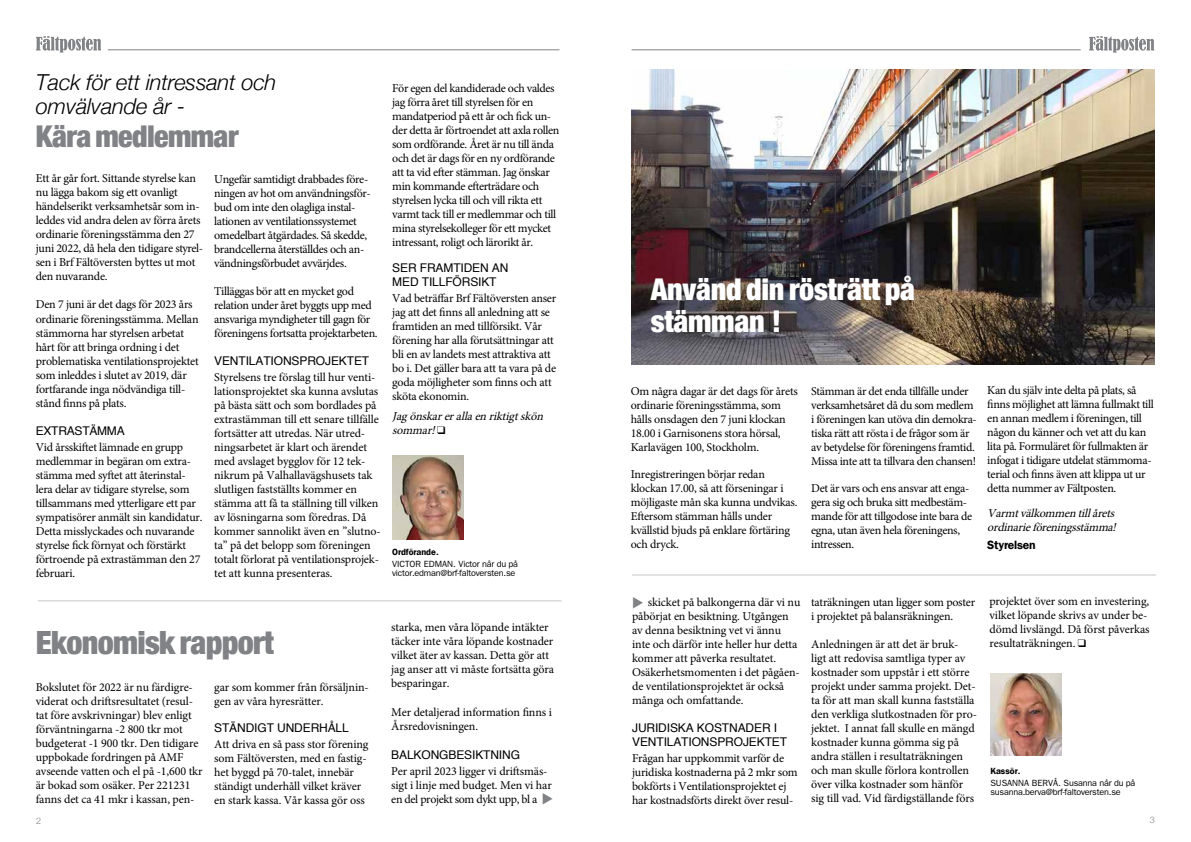
<style>
.page{position:relative;width:1191px;height:842px;background:#fff}
.page>*{position:absolute;margin:0;border:0;box-sizing:border-box;transform-origin:0 0}
.t1{font:900 condensed 32px "Helvetica Neue";letter-spacing:-.02em;color:#808285}
.t2{font:900 condensed 30px/32px "Helvetica Neue";letter-spacing:-.01em;color:#fff}
.t3{font:900 condensed 30px "Helvetica Neue";letter-spacing:-.02em;color:#808285}
.t4{font:italic 300 22px/24px "Helvetica Neue";letter-spacing:-.01em;color:#000}
.t5{font:12px/14px "Minion Pro";letter-spacing:-.02em;color:#000}
.t6{font:12px/14px "Helvetica";letter-spacing:-.01em;color:#000}
.t7{font:italic 12px/14px "Minion Pro";color:#000}
.t8{font:600 12px "Franklin Gothic LT";letter-spacing:-.02em;color:#000}
.t9{font:9px/9px "ITC Franklin Gothic Std";letter-spacing:-.02em;color:#000}
.t10{font:600 9px "Franklin Gothic LT";color:#000}
.t11{font:300 9px "Helvetica Neue";color:#808285}
</style>
<div class="page">
<img style="left:631px;top:70px;width:524px;height:294px">
<img style="left:392px;top:455px;width:72px;height:84px">
<hr style="left:631px;top:50px;width:449px;height:1px;background:#808285">
<hr style="left:108px;top:50px;width:451px;height:1px;background:#808285">
<svg style="left:36px;top:36px;width:65px;height:17px"></svg>
<svg style="left:1089px;top:36px;width:65px;height:17px"></svg>
<hr style="left:38px;top:601px;width:524px;height:1px;background:#808285">
<img style="left:990px;top:673px;width:71px;height:83px">
<hr style="left:632px;top:575px;width:524px;height:1px;background:#808285">
<h3 class="t4" style="left:36px;top:69px;width:242px">Tack för ett intressant och omvälvande år -</h3>
<h2 class="t3" style="left:36px;top:112px;width:204px">Kära medlemmar</h2>
<p class="t5" style="left:36px;top:172px;width:169px">Ett år går fort. Sittande styrelse kan nu lägga bakom sig ett ovanligt händelserikt verksamhetsår som in&shy;leddes vid andra delen av förra årets ordinarie föreningsstämma den 27 juni 2022, då hela den tidigare styrel&shy;sen i Brf Fältöversten byttes ut mot den nuvarande.</p>
<p class="t5" style="left:36px;top:298px;width:165px">Den 7 juni är det dags för 2023 års ordinarie föreningsstämma. Mellan stämmorna har styrelsen arbetat hårt för att bringa ordning i det problematiska ventilationsprojektet som inleddes i slutet av 2019, där fortfarande inga nödvändiga till&shy;stånd finns på plats.</p>
<p class="t6" style="left:36px;top:424px;width:90px">EXTRASTÄMMA</p>
<p class="t5" style="left:36px;top:440px;width:168px">Vid årsskiftet lämnade en grupp medlemmar in begäran om extra&shy;stämma med syftet att återinstal&shy;lera delar av tidigare styrelse, som tillsammans med ytterligare ett par sympatisörer anmält sin kandidatur.<br>Detta misslyckades och nuvarande styrelse fick förnyat och förstärkt förtroende på extrastämman den 27 februari.</p>
<p class="t5" style="left:214px;top:172px;width:158px">Ungefär samtidigt drabbades före&shy;ningen av hot om användningsför&shy;bud om inte den olagliga instal&shy;lationen av ventilationssystemet omedelbart åtgärdades. Så skedde, brandcellerna återställdes och an&shy;vändningsförbudet avvärjdes.</p>
<p class="t5" style="left:214px;top:284px;width:165px">Tilläggas bör att en mycket god relation under året byggts upp med ansvariga myndigheter till gagn för föreningens fortsatta projektarbeten.</p>
<p class="t6" style="left:214px;top:354px;width:156px">VENTILATIONSPROJEKTET</p>
<p class="t5" style="left:214px;top:370px;width:168px">Styrelsens tre förslag till hur venti&shy;lationsprojektet ska kunna avslutas på bästa sätt och som bordlades på extrastämman till ett senare tillfälle fortsätter att utredas. När utred&shy;ningsarbetet är klart och ärendet med avslaget bygglov för 12 tek&shy;nikrum på Valhallavägshusets tak slutligen fastställts kommer en stämma att få ta ställning till vilken av lösningarna som föredras. Då kommer sannolikt även en ”slutno&shy;ta” på det belopp som föreningen totalt förlorat på ventilationsprojek&shy;tet att kunna presenteras.</p>
<p class="t5" style="left:392px;top:82px;width:169px">För egen del kandiderade och valdes jag förra året till styrelsen för en mandatperiod på ett år och fick un&shy;der detta år förtroendet att axla rollen som ordförande. Året är nu till ända och det är dags för en ny ordförande att ta vid efter stämman. Jag önskar min kommande efterträdare och styrelsen lycka till och vill rikta ett varmt tack till er medlemmar och till mina styrelsekolleger för ett mycket intressant, roligt och lärorikt år.</p>
<p class="t6" style="left:392px;top:262px;width:118px">SER FRAMTIDEN AN<br>MED TILLFÖRSIKT</p>
<p class="t5" style="left:392px;top:292px;width:165px">Vad beträffar Brf Fältöversten anser jag att det finns all anledning att se framtiden an med tillförsikt. Vår förening har alla förutsättningar att bli en av landets mest attraktiva att bo i. Det gäller bara att ta vara på de goda möjligheter som finns och att sköta ekonomin.</p>
<p class="t7" style="left:392px;top:409px;width:156px">Jagönskarerallaenriktigtskön sommar!❑</p>
<p class="t10" style="left:392px;top:547px;width:48px">Ordförande.</p>
<p class="t9" style="left:392px;top:560px;width:127px">VICTOR EDMAN. Victor når du på victor.edman@brf-faltoversten.se</p>
<h1 class="t1" style="left:36px;top:616px;width:240px">Ekonomisk rapport</h1>
<p class="t5" style="left:36px;top:680px;width:168px">Bokslutet för 2022 är nu färdigre&shy;viderat och driftsresultatet (resul&shy;tat före avskrivningar) blev enligt förväntningarna -2 800 tkr mot budgeterat -1 900 tkr. Den tidigare uppbokade fordringen på AMF avseende vatten och el på -1,600 tkr är bokad som osäker. Per 221231 fanns det ca 41 mkr i kassan, pen-</p>
<p class="t11" style="left:36px;top:813px;width:7px">2</p>
<p class="t5" style="left:214px;top:680px;width:156px">gar som kommer från försäljnin&shy;gen av våra hyresrätter.</p>
<p class="t6" style="left:214px;top:721px;width:136px">STÄNDIGT UNDERHÅLL</p>
<p class="t5" style="left:214px;top:737px;width:156px">Att driva en så pass stor förening som Fältöversten, med en fastig&shy;het byggd på 70-talet, innebär ständigt underhåll vilket kräver en stark kassa. Vår kassa gör oss</p>
<p class="t5" style="left:391px;top:620px;width:164px">starka, men våra löpande intäkter täcker inte våra löpande kostnader vilket äter av kassan. Detta gör att jag anser att vi måste fortsätta göra besparingar.</p>
<p class="t5" style="left:391px;top:705px;width:162px">Mer detaljerad information finns i<br>Årsredovisningen.</p>
<p class="t6" style="left:391px;top:748px;width:130px">BALKONGBESIKTNING</p>
<p class="t5" style="left:391px;top:764px;width:162px">Per april 2023 ligger vi driftsmäs&shy;sigt i linje med budget. Men vi har en del projekt som dykt upp, bl a</p>
<h2 class="t2" style="left:651px;top:271px;width:266px">Använd din rösträtt på stämman !</h2>
<p class="t5" style="left:631px;top:384px;width:169px">Om några dagar är det dags för årets ordinarie föreningsstämma, som hålls onsdagen den 7 juni klockan<br>18.00 i Garnisonens stora hörsal,<br>Karlavägen 100, Stockholm.</p>
<p class="t5" style="left:631px;top:467px;width:168px">Inregistreringen börjar redan klockan 17.00, så att förseningar i möjligaste mån ska kunna undvikas.<br>Eftersom stämman hålls under kvällstid bjuds på enklare förtäring och dryck.</p>
<p class="t5" style="left:811px;top:384px;width:167px">Stämman är det enda tillfälle under verksamhetsåret då du som medlem i föreningen kan utöva din demokra&shy;tiska rätt att rösta i de frågor som är av betydelse för föreningens framtid.<br>Missa inte att ta tillvara den chansen!</p>
<p class="t5" style="left:811px;top:481px;width:162px">Det är vars och ens ansvar att enga&shy;gera sig och bruka sitt medbestäm&shy;mande för att tillgodose inte bara de egna, utan även hela föreningens, intressen.</p>
<p class="t5" style="left:987px;top:383px;width:168px">Kan du själv inte delta på plats, så finns möjlighet att lämna fullmakt till en annan medlem i föreningen, till någon du känner och vet att du kan lita på. Formuläret för fullmakten är infogat i tidigare utdelat stämmoma&shy;terial och finns även att klippa ut ur detta nummer av Fältposten.</p>
<p class="t7" style="left:987px;top:506px;width:134px">Varmtvälkommentillårets ordinarieföreningsstämma!</p>
<p class="t8" style="left:987px;top:538px;width:50px">Styrelsen</p>
<p class="t5" style="left:632px;top:595px;width:170px;text-indent:16px">skicket på balkongerna där vi nu påbörjat en besiktning. Utgången av denna besiktning vet vi ännu inte och därför inte heller hur detta kommer att påverka resultatet.<br>Osäkerhetsmomenten i det pågåen&shy;de ventilationsprojektet är också många och omfattande.</p>
<p class="t6" style="left:632px;top:721px;width:156px">JURIDISKA KOSTNADER I<br>VENTILATIONSPROJEKTET</p>
<p class="t5" style="left:632px;top:751px;width:167px">Frågan har uppkommit varför de juridiska kostnaderna på 2 mkr som bokförts i Ventilationsprojektet ej har kostnadsförts direkt över resul-</p>
<p class="t5" style="left:811px;top:595px;width:165px">taträkningen utan ligger som poster i projektet på balansräkningen.</p>
<p class="t5" style="left:811px;top:637px;width:167px">Anledningen är att det är bruk-<br>ligt att redovisa samtliga typer av kostnader som uppstår i ett större projekt under samma projekt. Det&shy;ta för att man skall kunna fastställa den verkliga slutkostnaden för pro&shy;jektet. I annat fall skulle en mängd kostnader kunna gömma sig på andra ställen i resultaträkningen och man skulle förlora kontrollen över vilka kostnader som hänför sig till vad. Vid färdigställande förs</p>
<p class="t5" style="left:989px;top:594px;width:162px">projektet över som en investering, vilket löpande skrivs av under be&shy;dömd livslängd. Då först påverkas resultaträkningen. ❑</p>
<p class="t10" style="left:990px;top:765px;width:32px">Kassör.</p>
<p class="t9" style="left:990px;top:778px;width:147px">SUSANNA BERVÅ. Susanna når du på susanna.berva@brf-faltoversten.se</p>
<p class="t11" style="left:1150px;top:812px;width:7px">3</p>
</div>
